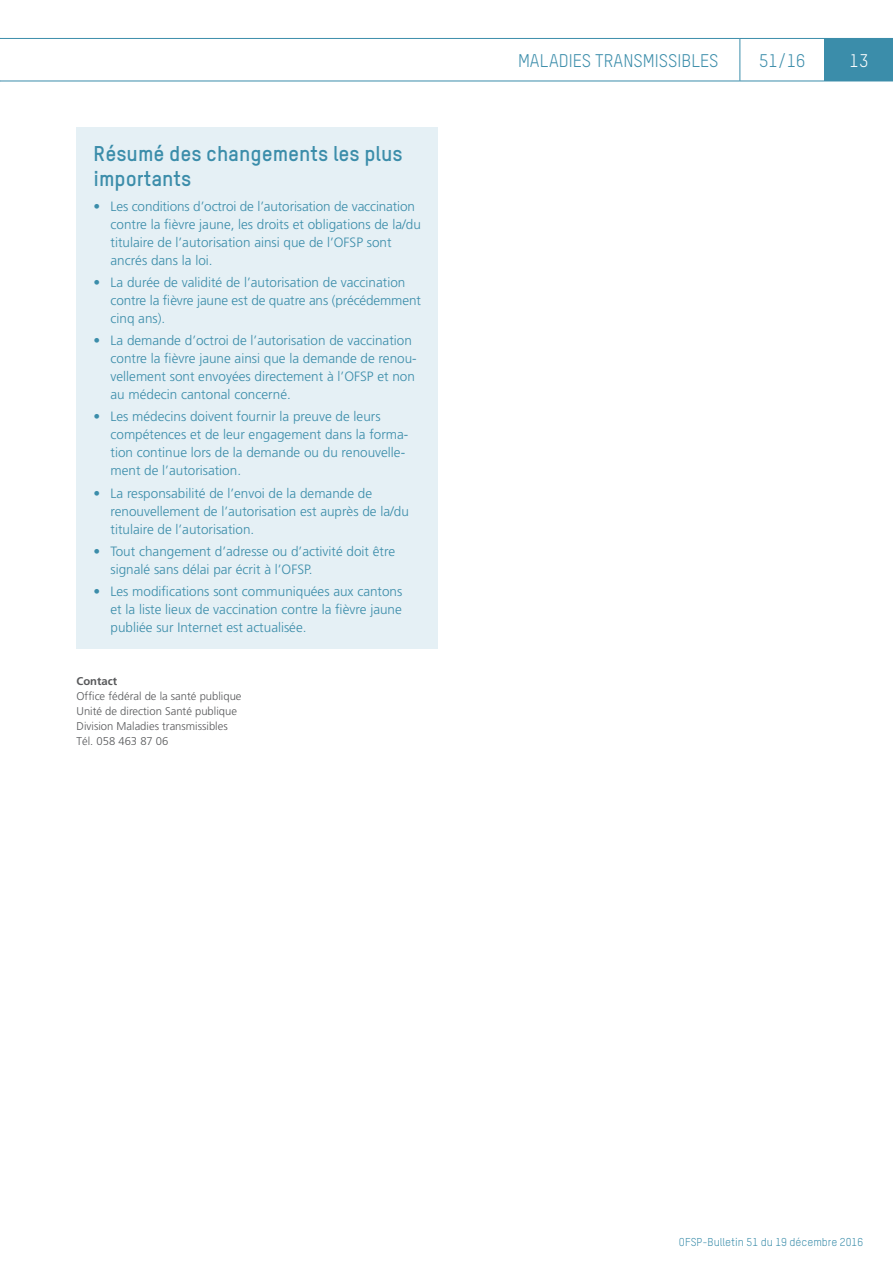
<style>
.page{position:relative;width:893px;height:1263px;background:#fff}
.page>*{position:absolute;margin:0;border:0;box-sizing:border-box;transform-origin:0 0}
.t1{font:700 21px/25.5px "TSTAR";color:#3b8daa}
.t2{font:18px "TSTAR";color:#3b8daa}
.t3{font:18px "TSTAR";color:#fff}
.t4{font:300 13.5px/18px "Frutiger";color:#3b8daa}
.t5{font:300 11.25px/15px "Frutiger";color:#57585a}
.t6{font:11.25px "TSTAR";color:#3b8daa}
.t7{font:700 11.25px "Frutiger";color:#57585a}
</style>
<div class="page">
<div style="left:825px;top:38px;width:68px;height:43px;background:#3b8daa"></div>
<hr style="left:0;top:38px;width:740px;height:1px;background:#3b8daa">
<hr style="left:740px;top:38px;width:85px;height:1px;background:#3b8daa">
<hr style="left:740px;top:39px;width:1px;height:42px;background:#3b8daa">
<hr style="left:0;top:81px;width:740px;height:1px;background:#3b8daa">
<hr style="left:740px;top:81px;width:85px;height:1px;background:#3b8daa">
<hr style="left:825px;top:81px;width:68px;height:1px;background:#3b8daa">
<div style="left:77px;top:128px;width:361px;height:521px;background:#e5f0f5"></div>
<h1 class="t1" style="left:94px;top:140px;width:311px">Résumé des changements les plus importants</h1>
<p class="t4" style="left:111px;top:197px;width:312px;text-indent:-17px">• Les conditions d’octroi de l’autorisation de vaccination contre la fièvre jaune, les droits et obligations de la/du titulaire de l’autorisation ainsi que de l’OFSP sont ancrés dans la loi.</p>
<p class="t4" style="left:111px;top:273px;width:312px;text-indent:-17px">• La durée de validité de l’autorisation de vaccination contre la fièvre jaune est de quatre ans (précédemment cinq ans).</p>
<p class="t4" style="left:111px;top:331px;width:308px;text-indent:-17px">• La demande d’octroi de l’autorisation de vaccination contre la fièvre jaune ainsi que la demande de renou&shy;vellement sont envoyées directement à l’OFSP et non au médecin cantonal concerné.</p>
<p class="t4" style="left:111px;top:408px;width:299px;text-indent:-17px">• Les médecins doivent fournir la preuve de leurs compétences et de leur engagement dans la forma&shy;tion continue lors de la demande ou du renouvelle&shy;ment de l’autorisation.</p>
<p class="t4" style="left:111px;top:484px;width:300px;text-indent:-17px">• La responsabilité de l’envoi de la demande de renouvellement de l’autorisation est auprès de la/du titulaire de l’autorisation.</p>
<p class="t4" style="left:111px;top:542px;width:286px;text-indent:-17px">• Tout changement d’adresse ou d’activité doit être signalé sans délai par écrit à l’OFSP.</p>
<p class="t4" style="left:111px;top:582px;width:293px;text-align:justify;text-indent:-17px">• Les modifications sont communiquées aux cantons et la liste lieux de vaccination contre la fièvre jaune publiée sur Internet est actualisée.</p>
<p class="t7" style="left:77px;top:675px;width:42px">Contact</p>
<p class="t5" style="left:77px;top:689px;width:167px">Office fédéral de la santé publique<br>Unité de direction Santé publique<br>Division Maladies transmissibles<br>Tél. 058 463 87 06</p>
<h2 class="t2" style="left:518px;top:49px;width:202px">MALADIES TRANSMISSIBLES</h2>
<h2 class="t2" style="left:759px;top:49px;width:48px">51/16</h2>
<h2 class="t3" style="left:850px;top:49px;width:20px">13</h2>
<p class="t6" style="left:679px;top:1235px;width:186px">OFSP-Bulletin 51 du 19 décembre 2016</p>
</div>
